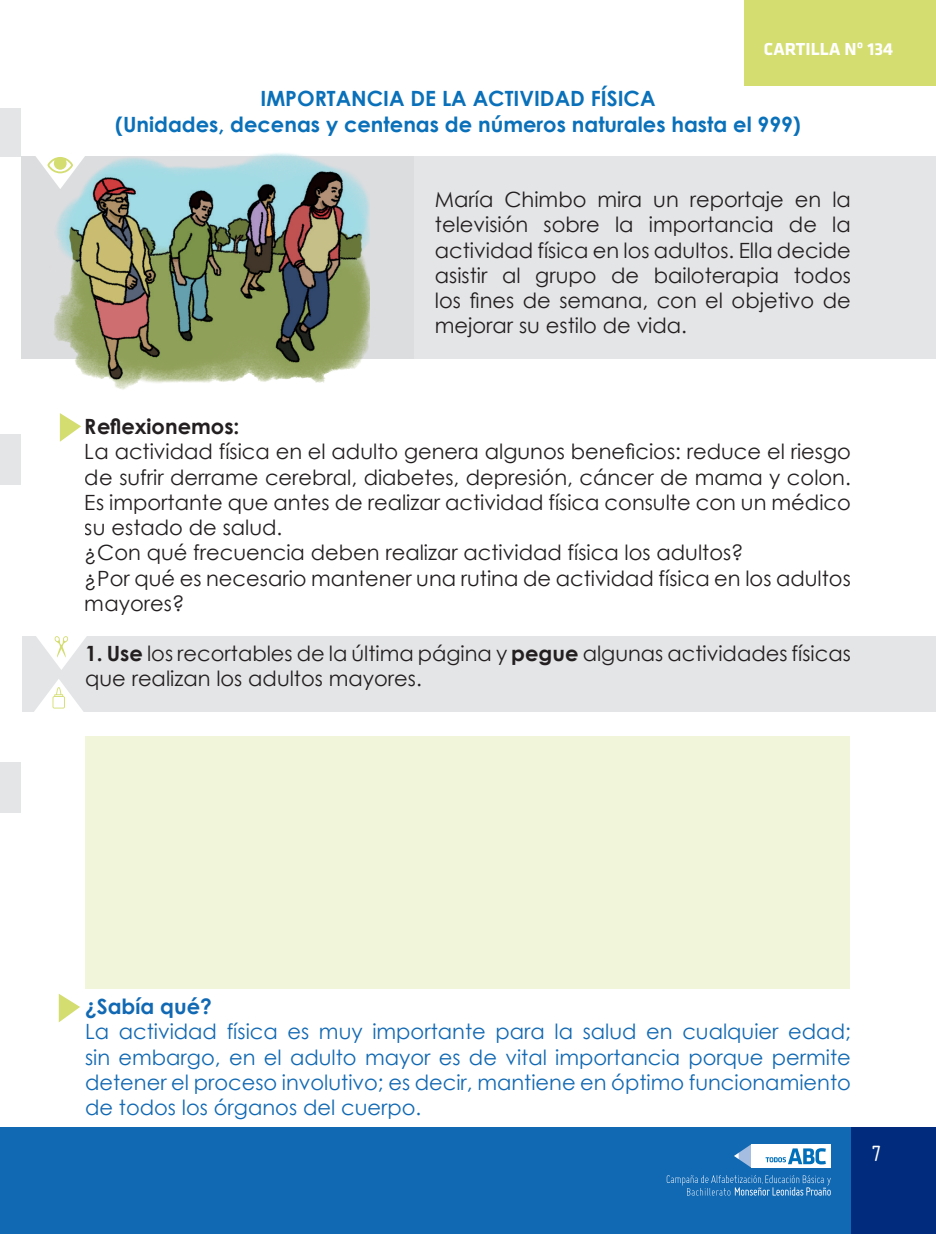
<style>
.page{position:relative;width:936px;height:1234px;background:#fff}
.page>*{position:absolute;margin:0;border:0;box-sizing:border-box;transform-origin:0 0}
.t1{font:24px "Miso";color:#fff}
.t2{font:21px/25.2px "Century Gothic";color:#231f20}
.t3{font:21px/25.2px "Century Gothic";color:#1269b3;text-align:justify}
.t4{font:700 21px/25.2px "Century Gothic";color:#0970b9;text-align:center}
.t5{font:700 21px "Century Gothic";color:#231f20}
.t6{font:700 21px "Century Gothic";color:#1269b3}
.t7{font:700 18px "Klavika";color:#fff}
.t8{font:300 9.75px "Miso";color:#fff}
.s1{font-weight:700}
</style>
<div class="page">
<div style="left:744px;top:0;width:191px;height:85px;background:#d3dd70"></div>
<div style="left:22px;top:1127px;width:913px;height:106px;background:#1269b3"></div>
<div style="left:851px;top:1127px;width:84px;height:106px;background:#012b7d"></div>
<svg style="left:734px;top:1144px;width:17px;height:23px"></svg>
<div style="left:751px;top:1143px;width:79px;height:24px;background:#fff"></div>
<svg style="left:765px;top:1148px;width:60px;height:16px"></svg>
<svg style="left:666px;top:1175px;width:164px;height:20px"></svg>
<div style="left:0;top:1127px;width:22px;height:106px;background:#1269b3"></div>
<div style="left:21px;top:157px;width:914px;height:202px;background:#e4e5e7"></div>
<div style="left:21px;top:157px;width:392px;height:202px;background:#dcdddf"></div>
<div style="left:0;top:108px;width:21px;height:48px;background:#e4e5e7"></div>
<div style="left:0;top:433px;width:21px;height:51px;background:#e4e5e7"></div>
<div style="left:0;top:762px;width:21px;height:50px;background:#e4e5e7"></div>
<div style="left:22px;top:636px;width:913px;height:75px;background:#e4e5e7"></div>
<svg style="left:36px;top:636px;width:51px;height:34px"></svg>
<img style="left:34px;top:153px;width:336px;height:237px">
<svg style="left:59px;top:994px;width:21px;height:28px"></svg>
<div style="left:85px;top:736px;width:764px;height:252px;background:#f1f5d9"></div>
<svg style="left:33px;top:679px;width:51px;height:33px"></svg>
<svg style="left:60px;top:413px;width:21px;height:28px"></svg>
<p class="t7" style="left:763px;top:39px;width:131px">CARTILLA Nº 134</p>
<p class="t4" style="left:115px;top:85px;width:687px">IMPORTANCIA DE LA ACTIVIDAD FÍSICA<br>(Unidades, decenas y centenas de números naturales hasta el 999)</p>
<p class="t2" style="left:435px;top:187px;width:417px;text-align:justify">María Chimbo mira un reportaje en la televisión sobre la importancia de la actividad física en los adultos. Ella decide asistir al grupo de bailoterapia todos los fines de semana, con el objetivo de mejorar su estilo de vida.</p>
<p class="t5" style="left:85px;top:410px;width:156px">Reflexionemos:</p>
<p class="t2" style="left:85px;top:439px;width:767px">La actividad física en el adulto genera algunos beneficios: reduce el riesgo de sufrir derrame cerebral, diabetes, depresión, cáncer de mama y colon.<br>Es importante que antes de realizar actividad física consulte con un médico su estado de salud.<br>¿Con qué frecuencia deben realizar actividad física los adultos?<br>¿Por qué es necesario mantener una rutina de actividad física en los adultos mayores?</p>
<p class="t2" style="left:85px;top:640px;width:767px"><span class="s1">1. Use</span> los recortables de la última página y <span class="s1">pegue</span> algunas actividades físicas que realizan los adultos mayores.</p>
<p class="t6" style="left:85px;top:990px;width:128px">¿Sabía qué?</p>
<p class="t3" style="left:85px;top:1018px;width:767px">La actividad física es muy importante para la salud en cualquier edad; sin embargo, en el adulto mayor es de vital importancia porque permite detener el proceso involutivo; es decir, mantiene en óptimo funcionamiento de todos los órganos del cuerpo.</p>
<p class="t8" style="left:761px;top:1174px;width:3px">,</p>
<p class="t1" style="left:871px;top:1139px;width:11px">7</p>
</div>
